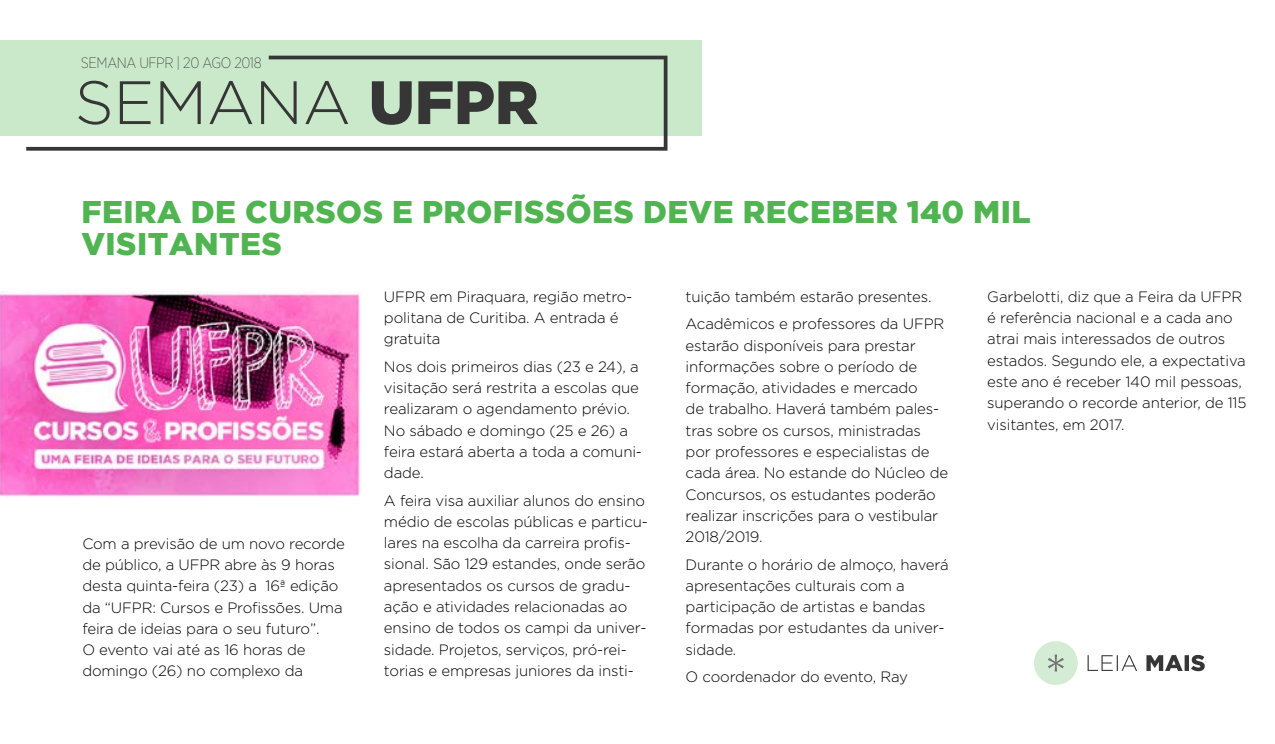
<style>
.page{position:relative;width:1275px;height:744px;background:#fff}
.page>*{position:absolute;margin:0;border:0;box-sizing:border-box;transform-origin:0 0}
.t1{font:300 61.12px "Gotham";letter-spacing:-.005em;color:#363636}
.t2{font:900 31.25px/32.5px "Gotham";letter-spacing:.015em;color:#50b450}
.t3{font:300 15px/21.2px "Gotham";letter-spacing:-.01em;color:#000}
.t4{font:200 15px "Gotham Narrow";letter-spacing:-.025em;color:#363636}
.s1{font-weight:900}
</style>
<div class="page">
<div style="left:0;top:41px;width:701px;height:95px;background:#cae9ca"></div>
<svg style="left:26px;top:56px;width:642px;height:95px"></svg>
<img style="left:0;top:292px;width:360px;height:205px">
<div style="left:1034px;top:641px;width:44px;height:44px;background:#d3ecd3;border-radius:50%"></div>
<svg style="left:1048px;top:654px;width:16px;height:17px"></svg>
<svg style="left:1088px;top:655px;width:117px;height:16px"></svg>
<p class="t4" style="left:81px;top:53px;width:182px">SEMANA UFPR | 20 AGO 2018</p>
<h1 class="t1" style="left:75px;top:64px;width:465px">SEMANA <span class="s1">UFPR</span></h1>
<h2 class="t2" style="left:81px;top:195px;width:951px">FEIRA DE CURSOS E PROFISSÕES DEVE RECEBER 140 MIL<br>VISITANTES</h2>
<p class="t3" style="left:82px;top:532px;width:264px">Com a previsão de um novo recorde de público, a UFPR abre às 9 horas desta quinta-feira (23) a 16ª edição da “UFPR: Cursos e Profissões. Uma feira de ideias para o seu futuro”.<br>O evento vai até as 16 horas de domingo (26) no complexo da</p>
<p class="t3" style="left:384px;top:285px;width:250px">UFPR em Piraquara, região metro&shy;politana de Curitiba. A entrada é gratuita</p>
<p class="t3" style="left:384px;top:355px;width:260px">Nos dois primeiros dias (23 e 24), a visitação será restrita a escolas que realizaram o agendamento prévio.<br>No sábado e domingo (25 e 26) a feira estará aberta a toda a comuni&shy;dade.</p>
<p class="t3" style="left:384px;top:489px;width:266px">A feira visa auxiliar alunos do ensino médio de escolas públicas e particu&shy;lares na escolha da carreira profis&shy;sional. São 129 estandes, onde serão apresentados os cursos de gradu&shy;ação e atividades relacionadas ao ensino de todos os campi da univer&shy;sidade. Projetos, serviços, pró-rei&shy;torias e empresas juniores da insti-</p>
<p class="t3" style="left:686px;top:282px;width:260px;line-height:27.5px">tuição também estarão presentes.<br>Acadêmicos e professores da UFPR</p>
<p class="t3" style="left:686px;top:334px;width:264px">estarão disponíveis para prestar informações sobre o período de formação, atividades e mercado<br>de trabalho. Haverá também pales&shy;tras sobre os cursos, ministradas por professores e especialistas de cada área. No estande do Núcleo de<br>Concursos, os estudantes poderão realizar inscrições para o vestibular<br>2018/2019.</p>
<p class="t3" style="left:686px;top:553px;width:264px">Durante o horário de almoço, haverá apresentações culturais com a participação de artistas e bandas formadas por estudantes da univer&shy;sidade.</p>
<p class="t3" style="left:686px;top:666px;width:224px">O coordenador do evento, Ray</p>
<p class="t3" style="left:987px;top:286px;width:261px">Garbelotti, diz que a Feira da UFPR é referência nacional e a cada ano atrai mais interessados de outros estados. Segundo ele, a expectativa este ano é receber 140 mil pessoas, superando o recorde anterior, de 115 visitantes, em 2017.</p>
</div>
